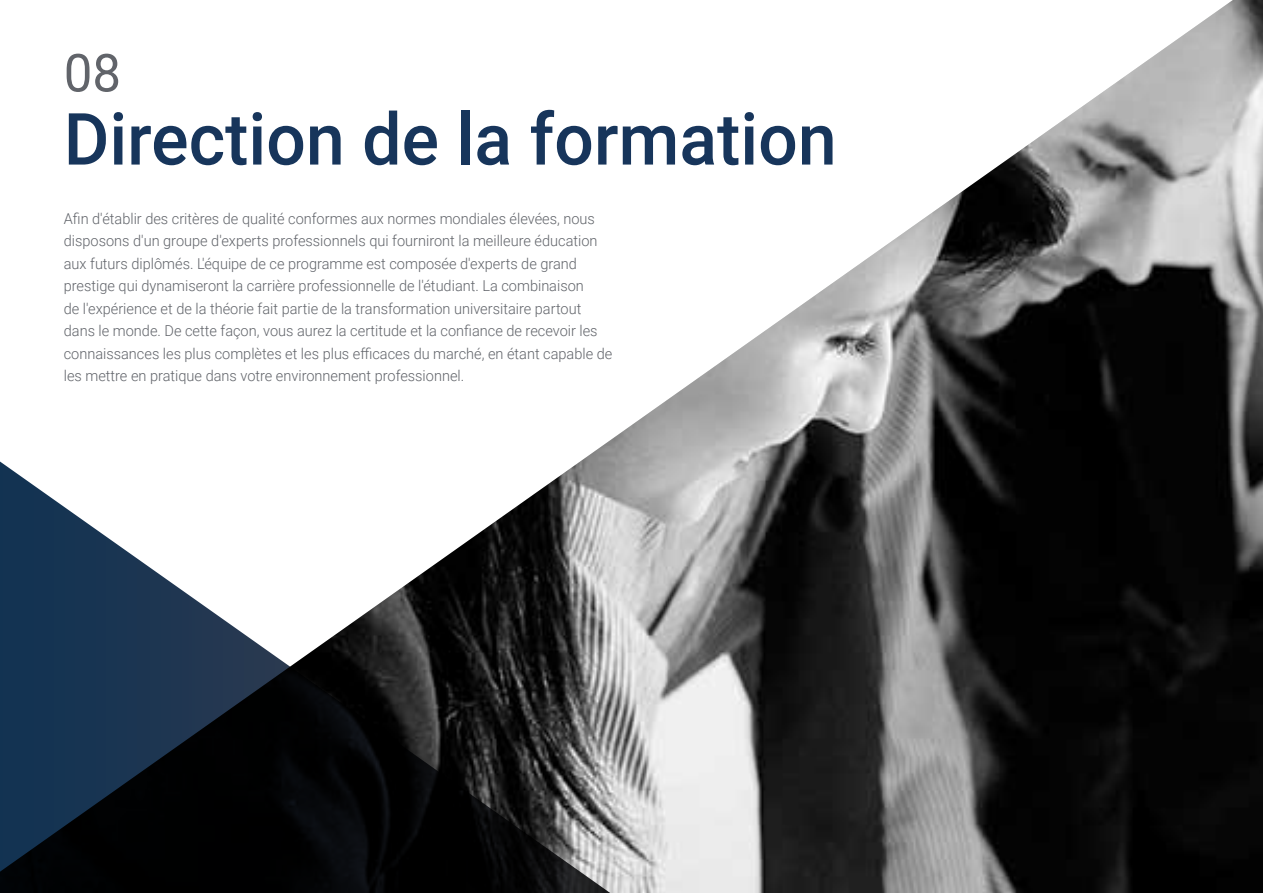
<style>
.page{position:relative;width:1263px;height:893px;background:#fff}
.page>*{position:absolute;margin:0;border:0;box-sizing:border-box;transform-origin:0 0}
.t1{font:500 72px "Roboto";color:#17355b}
.t2{font:52.5px "Roboto";color:#61646a}
.t3{font:300 15px/22.5px "Roboto";color:#61646a}
</style>
<div class="page">
<img style="left:602px;top:0;width:661px;height:893px">
<svg style="left:0;top:446px;width:640px;height:447px"></svg>
<h2 class="t2" style="left:64px;top:36px;width:59px">08</h2>
<h1 class="t1" style="left:64px;top:89px;width:774px">Direction de la formation</h1>
<p class="t3" style="left:64px;top:207px;width:550px">Afin d'établir des critères de qualité conformes aux normes mondiales élevées, nous disposons d'un groupe d'experts professionnels qui fourniront la meilleure éducation aux futurs diplômés. L'équipe de ce programme est composée d'experts de grand prestige qui dynamiseront la carrière professionnelle de l'étudiant. La combinaison<br>de l'expérience et de la théorie fait partie de la transformation universitaire partout dans le monde. De cette façon, vous aurez la certitude et la confiance de recevoir les connaissances les plus complètes et les plus efficaces du marché, en étant capable de les mettre en pratique dans votre environnement professionnel.</p>
</div>
